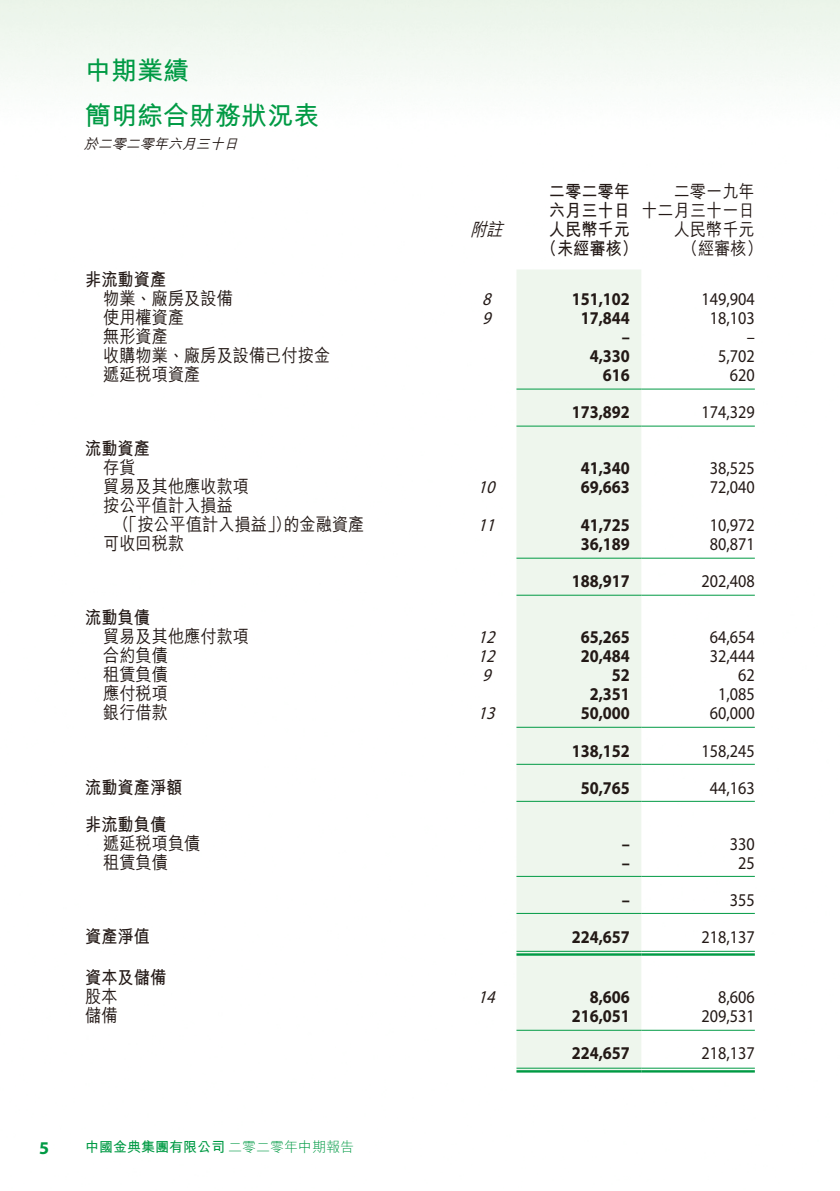
<style>
.page{position:relative;width:840px;height:1191px;background:#fff}
.page>*{position:absolute;margin:0;border:0;box-sizing:border-box;transform-origin:0 0}
.t1{font:700 26px/45.4px "M Hei HK";color:#009a44}
.t2{font:500 18px/19px "M Hei HK";color:#231916;text-align:right;scale:.9 1}
.t3{font:18px "Myriad Pro";color:#231916;scale:.9 1}
.t4{font:700 18px "Myriad Pro";color:#231916;scale:.9 1}
.t5{font:700 18px/19px "M Hei HK";color:#231916;scale:.9 1}
.t6{font:italic 18px "Myriad Pro";color:#231916;scale:.9 1}
.t7{font:italic 500 18px "M Hei HK";color:#231916;scale:.9 1}
.t8{font:700 18px "Myriad Pro";color:#009a44}
.t9{font:700 14px "M Hei HK";color:#009a44}
.t10{font:italic 500 14px "M Hei HK";color:#231916}
.s1{font-weight:300}
</style>
<div class="page">
<img style="left:0;top:0;width:839px;height:1073px">
<div style="left:516px;top:269px;width:125px;height:801px;background:#eef6ed"></div>
<hr style="left:516px;top:388px;width:125px;height:1px;background:#009a44">
<hr style="left:641px;top:388px;width:113px;height:1px;background:#009a44">
<hr style="left:516px;top:425px;width:125px;height:1px;background:#009a44">
<hr style="left:641px;top:425px;width:113px;height:1px;background:#009a44">
<hr style="left:516px;top:557px;width:125px;height:1px;background:#009a44">
<hr style="left:641px;top:557px;width:113px;height:1px;background:#009a44">
<hr style="left:516px;top:594px;width:125px;height:1px;background:#009a44">
<hr style="left:641px;top:594px;width:113px;height:1px;background:#009a44">
<hr style="left:516px;top:727px;width:125px;height:1px;background:#009a44">
<hr style="left:641px;top:727px;width:113px;height:1px;background:#009a44">
<hr style="left:516px;top:764px;width:125px;height:1px;background:#009a44">
<hr style="left:641px;top:764px;width:113px;height:1px;background:#009a44">
<hr style="left:516px;top:801px;width:125px;height:1px;background:#009a44">
<hr style="left:641px;top:801px;width:113px;height:1px;background:#009a44">
<hr style="left:516px;top:876px;width:125px;height:1px;background:#009a44">
<hr style="left:641px;top:876px;width:113px;height:1px;background:#009a44">
<hr style="left:516px;top:913px;width:125px;height:1px;background:#009a44">
<hr style="left:641px;top:913px;width:113px;height:1px;background:#009a44">
<hr style="left:516px;top:951px;width:125px;height:1px;background:#009a44">
<hr style="left:516px;top:953px;width:125px;height:2px;background:#009a44">
<hr style="left:641px;top:951px;width:113px;height:1px;background:#009a44">
<hr style="left:641px;top:953px;width:113px;height:2px;background:#009a44">
<hr style="left:516px;top:1029px;width:125px;height:1px;background:#009a44">
<hr style="left:641px;top:1029px;width:113px;height:1px;background:#009a44">
<hr style="left:516px;top:1067px;width:125px;height:1px;background:#009a44">
<hr style="left:516px;top:1070px;width:125px;height:2px;background:#009a44">
<hr style="left:641px;top:1067px;width:113px;height:1px;background:#009a44">
<hr style="left:641px;top:1070px;width:113px;height:2px;background:#009a44">
<h1 class="t1" style="left:85px;top:45px;width:235px">中期業績<br>簡明綜合財務狀況表</h1>
<p class="t10" style="left:84px;top:133px;width:160px">於二零二零年六月三十日</p>
<p class="t5" style="left:85px;top:268px;width:91px">非流動資產</p>
<p class="t2" style="left:103px;top:287px;width:145px">物業、廠房及設備</p>
<p class="t2" style="left:103px;top:306px;width:91px">使用權資產</p>
<p class="t2" style="left:103px;top:325px;width:74px">無形資產</p>
<p class="t2" style="left:103px;top:344px;width:254px">收購物業、廠房及設備已付按金</p>
<p class="t2" style="left:103px;top:363px;width:109px">遞延稅項資產</p>
<p class="t5" style="left:85px;top:438px;width:74px">流動資產</p>
<p class="t2" style="left:103px;top:457px;width:37px">存貨</p>
<p class="t2" style="left:103px;top:476px;width:164px;text-align:left">貿易及其他應收款項按公平值計入損益</p>
<p class="t2" style="left:283px;top:514px;width:91px">的金融資產</p>
<p class="t2" style="left:113px;top:514px;width:200px">（「按公平值計入損益」）</p>
<p class="t2" style="left:103px;top:533px;width:91px">可收回稅款</p>
<p class="t5" style="left:85px;top:607px;width:74px">流動負債</p>
<p class="t2" style="left:103px;top:626px;width:164px">貿易及其他應付款項</p>
<p class="t2" style="left:103px;top:645px;width:74px">合約負債</p>
<p class="t2" style="left:103px;top:664px;width:74px">租賃負債</p>
<p class="t2" style="left:103px;top:683px;width:74px">應付稅項</p>
<p class="t2" style="left:103px;top:702px;width:74px">銀行借款</p>
<p class="t5" style="left:85px;top:767px;width:109px;line-height:37px">流動資產淨額非流動負債</p>
<p class="t2" style="left:103px;top:832px;width:110px">遞延稅項負債</p>
<p class="t2" style="left:103px;top:851px;width:74px">租賃負債</p>
<p class="t5" style="left:85px;top:925px;width:74px">資產淨值</p>
<p class="t5" style="left:85px;top:966px;width:91px">資本及儲備</p>
<p class="t2" style="left:85px;top:985px;width:38px">股本</p>
<p class="t2" style="left:85px;top:1004px;width:37px">儲備</p>
<p class="t8" style="left:39px;top:1135px;width:11px">5</p>
<p class="t9" style="left:85px;top:1137px;width:270px">中國金典集團有限公司<span class="s1">二零二零年中期報告</span></p>
<p class="t7" style="left:470px;top:216px;width:44px">附註</p>
<p class="t5" style="left:548px;top:180px;width:91px">二零二零年六月三十日</p>
<p class="t2" style="left:641px;top:180px;width:128px">二零一九年<br>十二月三十一日人民幣千元</p>
<p class="t5" style="left:548px;top:218px;width:91px">人民幣千元</p>
<p class="t5" style="left:540px;top:237px;width:110px">（未經審核）</p>
<p class="t2" style="left:681px;top:237px;width:91px">（經審核(</p>
<p class="t6" style="left:482px;top:288px;width:17px">8</p>
<p class="t4" style="left:571px;top:287px;width:66px">151,102</p>
<p class="t3" style="left:701px;top:288px;width:61px">149,904</p>
<p class="t6" style="left:482px;top:307px;width:17px">9</p>
<p class="t4" style="left:580px;top:306px;width:56px">17,844</p>
<p class="t3" style="left:709px;top:307px;width:51px">18,103</p>
<p class="t4" style="left:621px;top:325px;width:10px">–</p>
<p class="t3" style="left:746px;top:326px;width:10px">–</p>
<p class="t4" style="left:589px;top:344px;width:46px">4,330</p>
<p class="t3" style="left:717px;top:345px;width:42px">5,702</p>
<p class="t4" style="left:602px;top:363px;width:31px">616</p>
<p class="t3" style="left:729px;top:364px;width:29px">620</p>
<p class="t4" style="left:571px;top:400px;width:66px">173,892</p>
<p class="t3" style="left:701px;top:401px;width:61px">174,329</p>
<p class="t4" style="left:580px;top:456px;width:56px">41,340</p>
<p class="t3" style="left:709px;top:457px;width:51px">38,525</p>
<p class="t6" style="left:477px;top:476px;width:26px">10</p>
<p class="t4" style="left:580px;top:475px;width:56px">69,663</p>
<p class="t3" style="left:709px;top:476px;width:51px">72,040</p>
<p class="t6" style="left:477px;top:514px;width:26px">11</p>
<p class="t4" style="left:580px;top:513px;width:56px">41,725</p>
<p class="t3" style="left:709px;top:514px;width:51px">10,972</p>
<p class="t4" style="left:580px;top:532px;width:56px">36,189</p>
<p class="t3" style="left:709px;top:533px;width:51px">80,871</p>
<p class="t4" style="left:571px;top:569px;width:66px">188,917</p>
<p class="t3" style="left:701px;top:570px;width:61px">202,408</p>
<p class="t6" style="left:477px;top:626px;width:26px">12</p>
<p class="t4" style="left:580px;top:625px;width:56px">65,265</p>
<p class="t3" style="left:709px;top:626px;width:51px">64,654</p>
<p class="t6" style="left:477px;top:645px;width:26px">12</p>
<p class="t4" style="left:580px;top:644px;width:56px">20,484</p>
<p class="t3" style="left:709px;top:645px;width:51px">32,444</p>
<p class="t6" style="left:482px;top:664px;width:17px">9</p>
<p class="t4" style="left:611px;top:663px;width:21px">52</p>
<p class="t3" style="left:737px;top:664px;width:20px">62</p>
<p class="t4" style="left:589px;top:682px;width:46px">2,351</p>
<p class="t3" style="left:717px;top:683px;width:42px">1,085</p>
<p class="t6" style="left:477px;top:702px;width:26px">13</p>
<p class="t4" style="left:580px;top:701px;width:56px">50,000</p>
<p class="t3" style="left:709px;top:702px;width:51px">60,000</p>
<p class="t4" style="left:571px;top:738px;width:66px">138,152</p>
<p class="t3" style="left:701px;top:739px;width:61px">158,245</p>
<p class="t4" style="left:580px;top:775px;width:56px">50,765</p>
<p class="t3" style="left:709px;top:776px;width:51px">44,163</p>
<p class="t4" style="left:621px;top:831px;width:10px">–</p>
<p class="t3" style="left:729px;top:832px;width:29px">330</p>
<p class="t4" style="left:621px;top:850px;width:10px">–</p>
<p class="t3" style="left:737px;top:851px;width:20px">25</p>
<p class="t4" style="left:621px;top:887px;width:10px">–</p>
<p class="t3" style="left:729px;top:888px;width:29px">355</p>
<p class="t4" style="left:571px;top:924px;width:66px">224,657</p>
<p class="t3" style="left:701px;top:925px;width:61px">218,137</p>
<p class="t6" style="left:477px;top:986px;width:26px">14</p>
<p class="t4" style="left:589px;top:985px;width:46px">8,606</p>
<p class="t3" style="left:717px;top:986px;width:42px">8,606</p>
<p class="t4" style="left:571px;top:1004px;width:66px">216,051</p>
<p class="t3" style="left:701px;top:1005px;width:61px">209,531</p>
<p class="t4" style="left:571px;top:1041px;width:66px">224,657</p>
<p class="t3" style="left:701px;top:1042px;width:61px">218,137</p>
</div>
